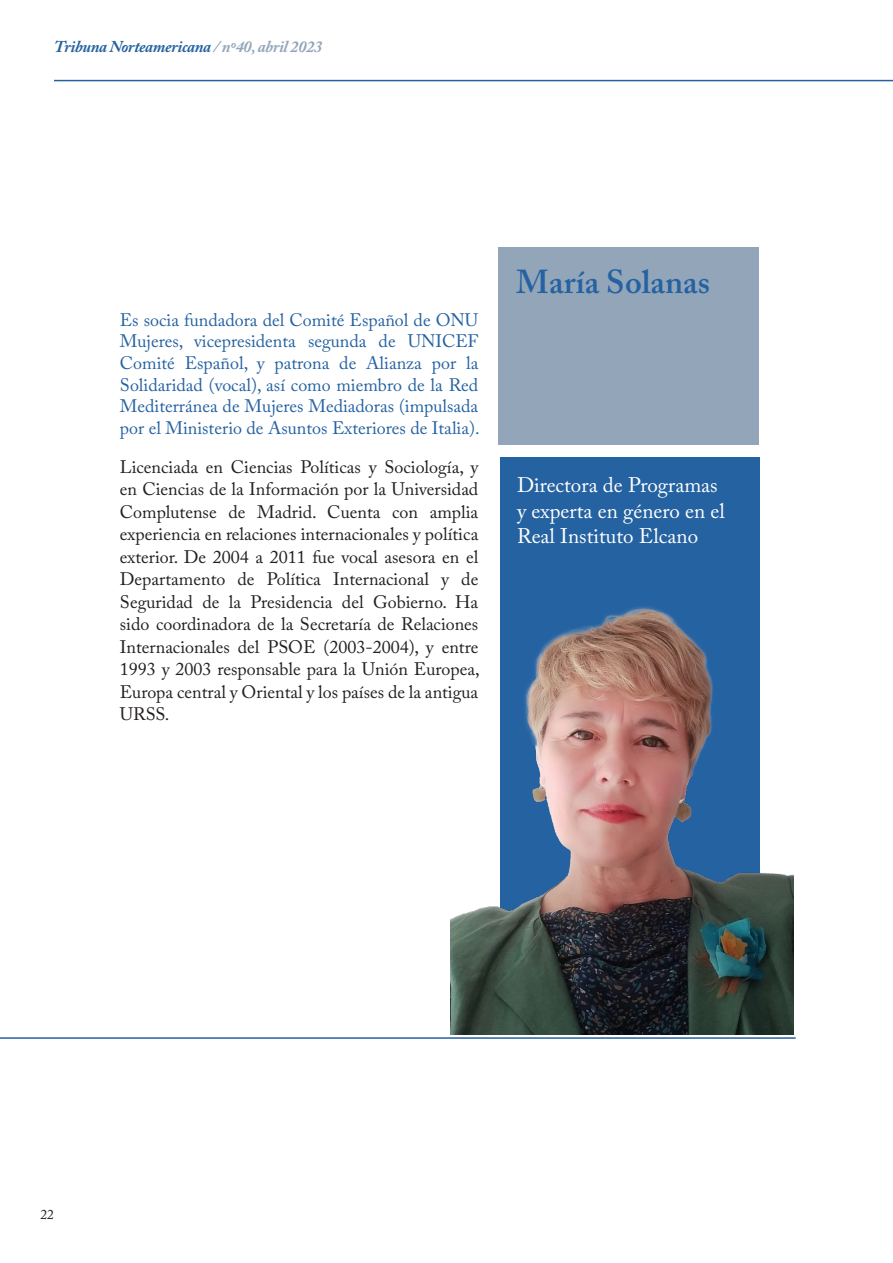
<style>
.page{position:relative;width:893px;height:1263px;background:#fff}
.page>*{position:absolute;margin:0;border:0;box-sizing:border-box;transform-origin:0 0}
.t1{font:600 33px "Adobe Caslon Pro";color:#2562a1}
.t2{font:21px/25.2px "Adobe Caslon Pro";color:#fff}
.t3{font:18px/22.5px "Adobe Caslon Pro";color:#231f20;text-align:justify}
.t4{font:18px/21.6px "Adobe Caslon Pro";color:#2562a1;text-align:justify}
.t5{font:italic 700 16.5px "Adobe Caslon Pro";letter-spacing:-.02em;color:#2562a1}
.t6{font:13.5px "Adobe Caslon Pro";color:#231f20}
.s1{color:#93a5b9}
</style>
<div class="page">
<hr style="left:54px;top:80px;width:839px;height:1px;background:#2562a1">
<div style="left:498px;top:247px;width:261px;height:198px;background:#93a5b9"></div>
<div style="left:500px;top:457px;width:259px;height:578px;background:#2562a1"></div>
<hr style="left:0;top:1037px;width:796px;height:2px;background:#2562a1">
<img style="left:450px;top:564px;width:343px;height:471px">
<p class="t5" style="left:54px;top:37px;width:270px">Tribuna Norteamericana <span class="s1">/ nº40, abril 2023</span></p>
<p class="t4" style="left:120px;top:309px;width:361px">Es socia fundadora del Comité Español de ONU Mujeres, vicepresidenta segunda de UNICEF Comité Español, y patrona de Alianza por la Solidaridad (vocal), así como miembro de la Red Mediterránea de Mujeres Mediadoras (impulsada por el Ministerio de Asuntos Exteriores de Italia).</p>
<p class="t3" style="left:120px;top:455px;width:361px">Licenciada en Ciencias Políticas y Sociología, y en Ciencias de la Información por la Universidad Complutense de Madrid. Cuenta con amplia experiencia en relaciones internacionales y política exterior. De 2004 a 2011 fue vocal asesora en el Departamento de Política Internacional y de Seguridad de la Presidencia del Gobierno. Ha sido coordinadora de la Secretaría de Relaciones Internacionales del PSOE (2003-2004), y entre 1993 y 2003 responsable para la Unión Europea, Europa central y Oriental y los países de la antigua URSS.</p>
<h1 class="t1" style="left:516px;top:263px;width:195px">María Solanas</h1>
<p class="t2" style="left:517px;top:473px;width:209px">Directora de Programas y experta en género en el<br>Real Instituto Elcano</p>
<p class="t6" style="left:40px;top:1206px;width:15px">22</p>
</div>
